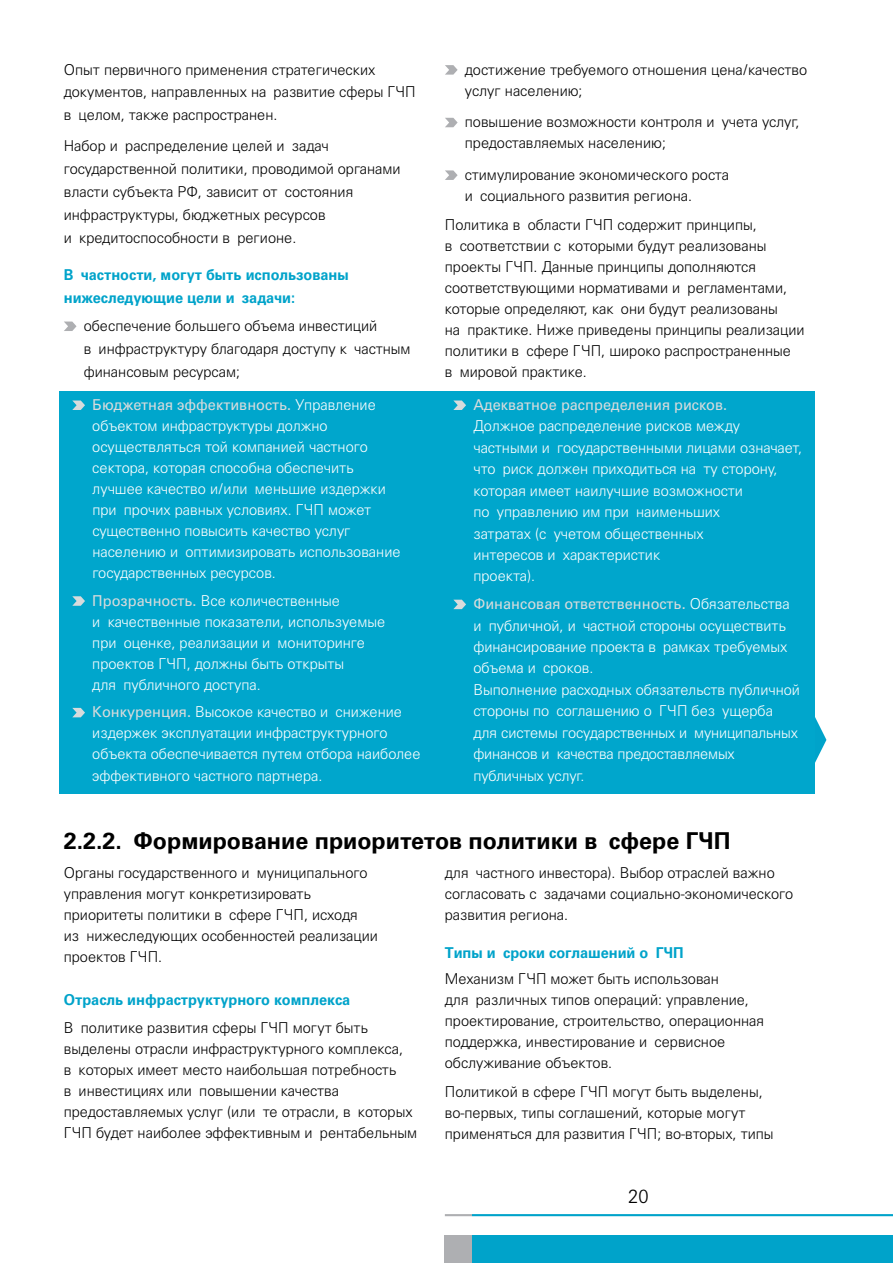
<style>
.page{position:relative;width:893px;height:1263px;background:#fff}
.page>*{position:absolute;margin:0;border:0;box-sizing:border-box;transform-origin:0 0}
.t1{font:700 23.25px "Univers C";color:#000}
.t2{font:19.05px "Univers Light C";color:#000}
.t3{font:15px/21px "Univers Light C";color:#000}
.t4{font:15px/21px "Univers Light C";color:#fff}
.t5{font:700 15px/22.8px "Univers C";color:#00a3ca}
.t6{font:15px "Univers C";color:#d8dbdc}
.s1{font-family:"Univers Light C";color:#fff}
.s2{font-family:"Univers C";color:#d8dbdc}
</style>
<div class="page">
<div style="left:472px;top:1235px;width:421px;height:28px;background:#00a3ca"></div>
<hr style="left:472px;top:1214px;width:421px;height:2px;background:#00a3ca">
<hr style="left:445px;top:1214px;width:27px;height:2px;background:#aeafb2">
<div style="left:445px;top:1235px;width:27px;height:28px;background:#aeafb2"></div>
<svg style="left:815px;top:717px;width:11px;height:46px"></svg>
<div style="left:60px;top:391px;width:755px;height:403px;background:#00a6cc"></div>
<svg style="left:64px;top:322px;width:13px;height:9px"></svg>
<svg style="left:445px;top:65px;width:13px;height:10px"></svg>
<svg style="left:445px;top:118px;width:13px;height:9px"></svg>
<svg style="left:445px;top:170px;width:13px;height:10px"></svg>
<svg style="left:72px;top:400px;width:13px;height:10px"></svg>
<svg style="left:72px;top:596px;width:13px;height:10px"></svg>
<svg style="left:72px;top:708px;width:13px;height:9px"></svg>
<svg style="left:453px;top:400px;width:13px;height:10px"></svg>
<svg style="left:453px;top:600px;width:13px;height:9px"></svg>
<p class="t3" style="left:64px;top:58px;width:353px;line-height:22.8px">Опыт первичного применения стратегических документов, направленных на развитие сферы ГЧП в целом, также распространен.</p>
<p class="t3" style="left:64px;top:135px;width:338px;line-height:22.8px">Набор и распределение целей и задач государственной политики, проводимой органами власти субъекта РФ, зависит от состояния инфраструктуры, бюджетных ресурсов<br>и кредитоспособности в регионе.</p>
<p class="t5" style="left:64px;top:263px;width:287px">В частности, могут быть использованы нижеследующие цели и задачи:</p>
<p class="t3" style="left:84px;top:314px;width:328px;line-height:22.8px">обеспечение большего объема инвестиций<br>в инфраструктуру благодаря доступу к частным финансовым ресурсам;</p>
<p class="t6" style="left:92px;top:396px;width:285px">Бюджетная эффективность. <span class="s1">Управление</span></p>
<p class="t4" style="left:92px;top:415px;width:310px">объектом инфраструктуры должно осуществляться той компанией частного сектора, которая способна обеспечить лучшее качество и/или меньшие издержки при прочих равных условиях. ГЧП может существенно повысить качество услуг населению и оптимизировать использование государственных ресурсов.</p>
<p class="t4" style="left:92px;top:590px;width:294px"><span class="s2">Прозрачность.</span> Все количественные<br>и качественные показатели, используемые при оценке, реализации и мониторинге проектов ГЧП, должны быть открыты<br>для публичного доступа.</p>
<p class="t4" style="left:92px;top:701px;width:330px"><span class="s2">Конкуренция.</span> Высокое качество и снижение издержек эксплуатации инфраструктурного объекта обеспечивается путем отбора наиболее эффективного частного партнера.</p>
<p class="t3" style="left:465px;top:59px;width:344px">достижение требуемого отношения цена/качество услуг населению;</p>
<p class="t3" style="left:465px;top:111px;width:336px">повышение возможности контроля и учета услуг, предоставляемых населению;</p>
<p class="t3" style="left:465px;top:164px;width:266px">стимулирование экономического роста и социального развития региона.</p>
<p class="t3" style="left:445px;top:214px;width:361px">Политика в области ГЧП содержит принципы,<br>в соответствии с которыми будут реализованы проекты ГЧП. Данные принципы дополняются соответствующими нормативами и регламентами, которые определяют, как они будут реализованы<br>на практике. Ниже приведены принципы реализации политики в сфере ГЧП, широко распространенные<br>в мировой практике.</p>
<p class="t6" style="left:473px;top:396px;width:255px">Адекватное распределения рисков.</p>
<p class="t4" style="left:473px;top:415px;width:330px;line-height:21.5px">Должное распределение рисков между частными и государственными лицами означает, что риск должен приходиться на ту сторону, которая имеет наилучшие возможности<br>по управлению им при наименьших<br>затратах (с учетом общественных<br>интересов и характеристик<br>проекта).</p>
<p class="t6" style="left:473px;top:595px;width:318px">Финансовая ответственность. <span class="s1">Обязательства</span></p>
<p class="t4" style="left:473px;top:614px;width:328px;line-height:21.5px">и публичной, и частной стороны осуществить финансирование проекта в рамках требуемых объема и сроков.<br>Выполнение расходных обязательств публичной стороны по соглашению о ГЧП без ущерба для системы государственных и муниципальных финансов и качества предоставляемых публичных услуг.</p>
<h1 class="t1" style="left:64px;top:827px;width:668px">2.2.2. Формирование приоритетов политики в сфере ГЧП</h1>
<p class="t3" style="left:64px;top:862px;width:316px">Органы государственного и муниципального управления могут конкретизировать приоритеты политики в сфере ГЧП, исходя<br>из нижеследующих особенностей реализации проектов ГЧП.</p>
<p class="t5" style="left:64px;top:988px;width:288px">Отрасль инфраструктурного комплекса</p>
<p class="t3" style="left:64px;top:1017px;width:355px">В политике развития сферы ГЧП могут быть выделены отрасли инфраструктурного комплекса,<br>в которых имеет место наибольшая потребность<br>в инвестициях или повышении качества предоставляемых услуг (или те отрасли, в которых ГЧП будет наиболее эффективным и рентабельным</p>
<p class="t3" style="left:445px;top:862px;width:350px">для частного инвестора). Выбор отраслей важно согласовать с задачами социально-экономического развития региона.</p>
<p class="t5" style="left:445px;top:941px;width:240px">Типы и сроки соглашений о ГЧП</p>
<p class="t3" style="left:445px;top:968px;width:321px">Механизм ГЧП может быть использован<br>для различных типов операций: управление, проектирование, строительство, операционная поддержка, инвестирование и сервисное обслуживание объектов.</p>
<p class="t3" style="left:445px;top:1081px;width:330px">Политикой в сфере ГЧП могут быть выделены, во-первых, типы соглашений, которые могут применяться для развития ГЧП; во-вторых, типы</p>
<p class="t2" style="left:628px;top:1185px;width:22px">20</p>
</div>
